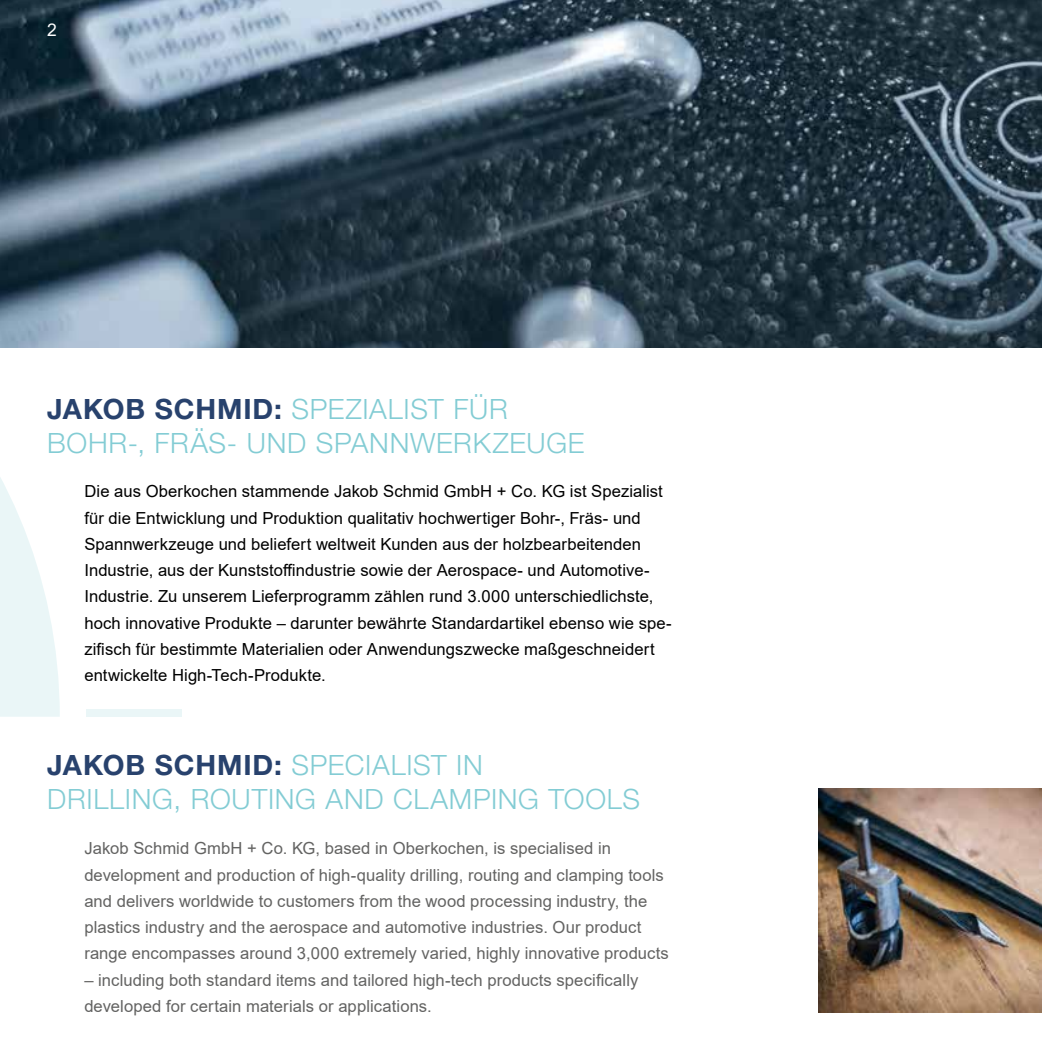
<style>
.page{position:relative;width:1042px;height:1042px;background:#fff}
.page>*{position:absolute;margin:0;border:0;box-sizing:border-box;transform-origin:0 0}
.t1{font:300 28px/33.6px "Helvetica Neue LT Std";letter-spacing:.025em;color:#83ccd4}
.t2{font:17.5px "Arial";color:#fff}
.t3{font:16.62px/26.2px "Arial";letter-spacing:.005em;color:#000}
.t4{font:16.62px/26.2px "Arial";letter-spacing:.005em;color:#636362}
.s1{font-weight:700;color:#28426d}
</style>
<div class="page">
<img style="left:0;top:0;width:1042px;height:348px">
<img style="left:819px;top:789px;width:223px;height:223px">
<div style="left:86px;top:709px;width:95px;height:8px;background:#eaf6f7"></div>
<svg style="left:0;top:204px;width:60px;height:513px"></svg>
<p class="t2" style="left:47px;top:17px;width:11px">2</p>
<h1 class="t1" style="left:47px;top:392px;width:539px"><span class="s1">JAKOB SCHMID:</span> SPEZIALIST FÜR<br>BOHR-, FRÄS- UND SPANNWERKZEUGE</h1>
<p class="t3" style="left:84px;top:478px;width:589px">Die aus Oberkochen stammende Jakob Schmid GmbH + Co. KG ist Spezialist für die Entwicklung und Produktion qualitativ hochwertiger Bohr-, Fräs- und Spannwerkzeuge und beliefert weltweit Kunden aus der holzbearbeitenden Industrie, aus der Kunststoffindustrie sowie der Aerospace- und Automotive-Industrie. Zu unserem Lieferprogramm zählen rund 3.000 unterschiedlichste, hoch innovative Produkte – darunter bewährte Standardartikel ebenso wie spe&shy;zifisch für bestimmte Materialien oder Anwendungszwecke maßgeschneidert entwickelte High-Tech-Produkte.</p>
<h1 class="t1" style="left:47px;top:748px;width:594px"><span class="s1">JAKOB SCHMID:</span> SPECIALIST IN<br>DRILLING, ROUTING AND CLAMPING TOOLS</h1>
<p class="t4" style="left:84px;top:835px;width:586px">Jakob Schmid GmbH + Co. KG, based in Oberkochen, is specialised in development and production of high-quality drilling, routing and clamping tools and delivers worldwide to customers from the wood processing industry, the plastics industry and the aerospace and automotive industries. Our product range encompasses around 3,000 extremely varied, highly innovative products</p>
<p class="t4" style="left:84px;top:966px;width:555px">– including both standard items and tailored high-tech products specifically developed for certain materials or applications.</p>
</div>
